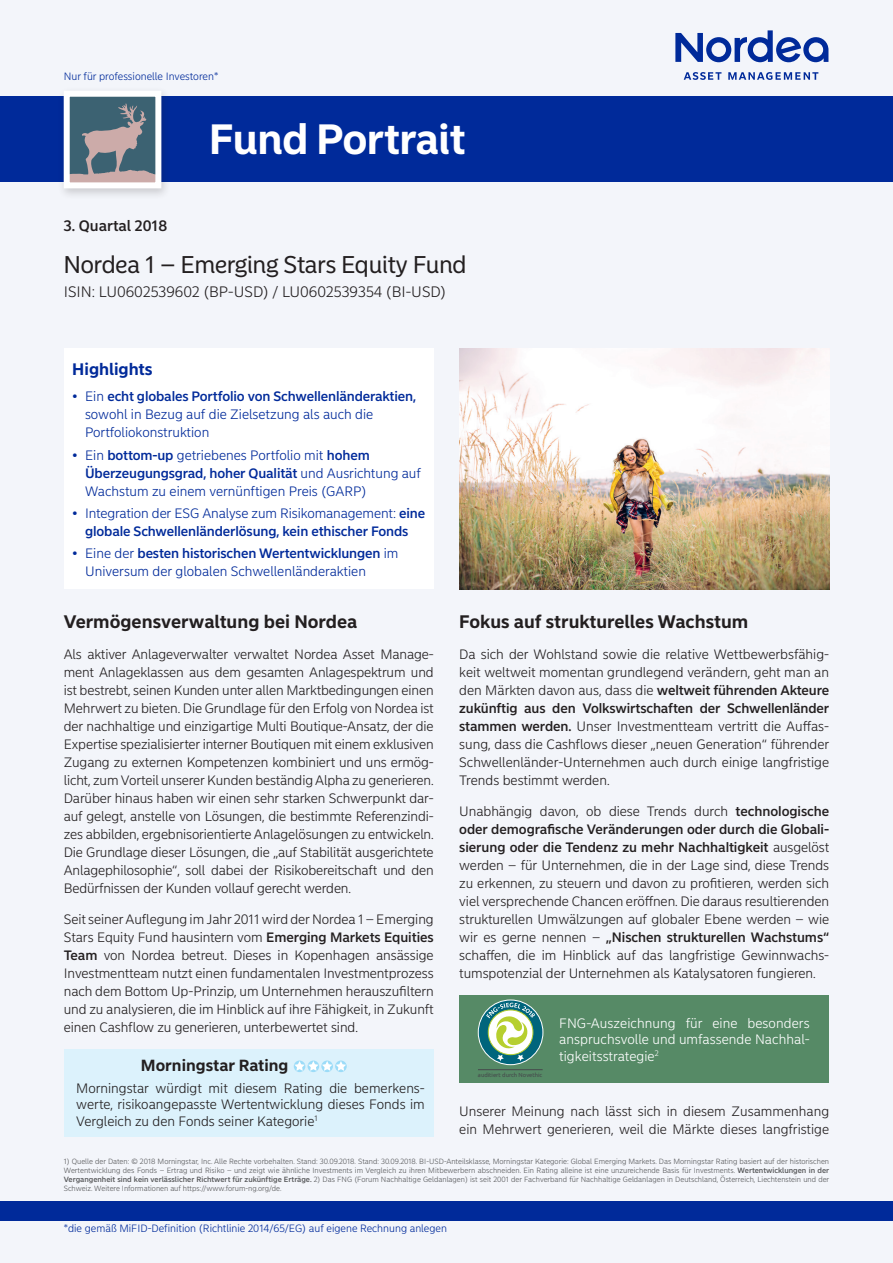
<style>
.page{position:relative;width:893px;height:1263px;background:#f3f5fa}
.page>*{position:absolute;margin:0;border:0;box-sizing:border-box;transform-origin:0 0}
.Fund_Update___Docume{font:700 42px "Nordea Sans Large";color:#fff}
.Fundname{font:24px "Nordea Sans Large";color:#231f20}
.Headlines_Sans_Small{font:700 18px "Nordea Sans Small";color:#231f20}
.t1{font:700 16.5px "Nordea Sans Small";color:#002a9a}
.t2{font:700 16.05px "Nordea Sans Small";color:#231f20}
.ISIN_Number{font:300 15px "Nordea Sans Small";color:#231f20}
.DATE{font:500 15px "Nordea Sans Small";color:#231f20}
.body_text_Sans_Small{font:300 13.5px/18px "Nordea Sans Small";letter-spacing:-.005em;color:#231f20;text-align:justify}
.Highlight_box_bullet{font:300 13.5px/18px "Nordea Sans Small";color:#002a9a}
.Highlight_box_bullet-2{font:500 13.5px/18px "Nordea Sans Small";letter-spacing:-.01em;color:#002a9a;text-align:center}
.body_text_Sans_Small-2{font:300 13.5px/16.5px "Nordea Sans Small";letter-spacing:.005em;color:#fff;text-align:justify}
.footer_Institutional{font:300 10.5px "Nordea Sans Small";color:#002a9a}
.footnotes_Sans_Small{font:300 7.5px/9px "Nordea Sans Small";color:#57585a;text-align:justify}
.t3{font:5.85px "Ubuntu";color:#45484b}
.s1{font-weight:500}
.s2{font-weight:300}
</style>
<div class="page">
<div style="left:0;top:97px;width:893px;height:85px;background:#002a9a"></div>
<svg style="left:675px;top:30px;width:153px;height:32px"></svg>
<svg style="left:684px;top:72px;width:37px;height:8px"></svg>
<svg style="left:728px;top:72px;width:90px;height:8px"></svg>
<div style="left:64px;top:1049px;width:370px;height:88px;background:#dcf2fc"></div>
<svg style="left:335px;top:1060px;width:12px;height:12px"></svg>
<svg style="left:294px;top:1061px;width:52px;height:10px"></svg>
<div style="left:459px;top:995px;width:370px;height:87px;background:#568a66"></div>
<div style="left:0;top:1201px;width:893px;height:19px;background:#002a9a"></div>
<div style="left:64px;top:349px;width:370px;height:240px;background:#fff"></div>
<svg style="left:478px;top:1000px;width:65px;height:65px"></svg>
<div style="left:478px;top:1000px;width:65px;height:65px;border:1px solid #fff;border-radius:50%"></div>
<svg style="left:488px;top:1010px;width:45px;height:45px"></svg>
<hr style="left:478px;top:1069px;width:65px;height:1px;background:#45484b">
<svg style="left:497px;top:1055px;width:7px;height:6px"></svg>
<svg style="left:517px;top:1055px;width:7px;height:6px"></svg>
<svg style="left:486px;top:1003px;width:49px;height:46px;background:#a7c8a3"></svg>
<div style="left:58px;top:86px;width:114px;height:114px;background:#231f20;opacity:.2"></div>
<div style="left:67px;top:94px;width:91px;height:91px;background:#3c6272"></div>
<svg style="left:71px;top:103px;width:83px;height:78px"></svg>
<div style="left:64px;top:91px;width:97px;height:97px;border:6px solid #fff"></div>
<img style="left:459px;top:349px;width:370px;height:240px">
<p class="footer_Institutional" style="left:64px;top:70px;width:156px">Nur für professionelle Investoren*</p>
<p class="Fund_Update___Docume" style="left:209px;top:114px;width:258px">Fund Portrait</p>
<p class="DATE" style="left:64px;top:217px;width:105px">3. Quartal 2018</p>
<p class="Fundname" style="left:64px;top:251px;width:404px">Nordea 1 – Emerging Stars Equity Fund</p>
<p class="ISIN_Number" style="left:64px;top:283px;width:384px">ISIN: LU0602539602 (BP-USD) / LU0602539354 (BI-USD)</p>
<p class="t1" style="left:72px;top:359px;width:82px">Highlights</p>
<p class="Highlight_box_bullet" style="left:85px;top:388px;width:333px;text-indent:-13px">• Ein <span class="s1">echt globales Portfolio von Schwellenländeraktien, </span>sowohl in Bezug auf die Zielsetzung als auch die<br>Portfoliokonstruktion</p>
<p class="Highlight_box_bullet" style="left:85px;top:446px;width:337px;text-indent:-13px">• Ein <span class="s1">bottom-up</span> getriebenes Portfolio mit <span class="s1">hohem<br>Überzeugungsgrad, hoher Qualität</span> und Ausrichtung auf<br>Wachstum zu einem vernünftigen Preis (GARP)</p>
<p class="Highlight_box_bullet-2" style="left:72px;top:504px;width:354px"><span class="s2">• Integration der ESG Analyse zum Risikomanagement:</span> eine globale Schwellenländerlösung, kein ethischer Fonds</p>
<p class="Highlight_box_bullet" style="left:85px;top:545px;width:315px;text-indent:-13px">• Eine der <span class="s1">besten historischen Wertentwicklungen</span> im<br>Universum der globalen Schwellenländeraktien</p>
<p class="Headlines_Sans_Small" style="left:64px;top:611px;width:295px">Vermögensverwaltung bei Nordea</p>
<p class="body_text_Sans_Small" style="left:64px;top:645px;width:371px">Als aktiver Anlageverwalter verwaltet Nordea Asset Manage&shy;ment Anlageklassen aus dem gesamten Anlagespektrum und ist bestrebt, seinen Kunden unter allen Marktbedingungen einen Mehrwert zu bieten. Die Grundlage für den Erfolg von Nordea ist der nachhaltige und einzigartige Multi Boutique-Ansatz, der die Expertise spezialisierter interner Boutiquen mit einem exklusiven Zugang zu externen Kompetenzen kombiniert und uns ermög&shy;licht, zum Vorteil unserer Kunden beständig Alpha zu generieren.<br>Darüber hinaus haben wir einen sehr starken Schwerpunkt dar&shy;auf gelegt, anstelle von Lösungen, die bestimmte Referenzindi&shy;zes abbilden, ergebnisorientierte Anlagelösungen zu entwickeln.<br>Die Grundlage dieser Lösungen, die „auf Stabilität ausgerichtete Anlagephilosophie“, soll dabei der Risikobereitschaft und den Bedürfnissen der Kunden vollauf gerecht werden.</p>
<p class="body_text_Sans_Small" style="left:64px;top:910px;width:371px">Seit seiner Auflegung im Jahr 2011 wird der Nordea 1 – Emerging Stars Equity Fund hausintern vom <span class="s1">Emerging Markets Equities Team</span> von Nordea betreut. Dieses in Kopenhagen ansässige Investmentteam nutzt einen fundamentalen Investmentprozess nach dem Bottom Up-Prinzip, um Unternehmen herauszufiltern und zu analysieren, die im Hinblick auf ihre Fähigkeit, in Zukunft einen Cashflow zu generieren, unterbewertet sind.</p>
<p class="t2" style="left:141px;top:1056px;width:149px">Morningstar Rating</p>
<p class="body_text_Sans_Small" style="left:76px;top:1080px;width:350px;line-height:16.5px">Morningstar würdigt mit diesem Rating die bemerkens&shy;werte, risikoangepasste Wertentwicklung dieses Fonds im Vergleich zu den Fonds seiner Kategorie<sup>1</sup></p>
<p class="Headlines_Sans_Small" style="left:459px;top:611px;width:290px">Fokus auf strukturelles Wachstum</p>
<p class="body_text_Sans_Small" style="left:459px;top:645px;width:371px">Da sich der Wohlstand sowie die relative Wettbewerbsfähig&shy;keit weltweit momentan grundlegend verändern, geht man an den Märkten davon aus, dass die <span class="s1">weltweit führenden Akteure zukünftig aus den Volkswirtschaften der Schwellenländer stammen werden.</span> Unser Investmentteam vertritt die Auffas&shy;sung, dass die Cashflows dieser „neuen Generation“ führender Schwellenländer-Unternehmen auch durch einige langfristige Trends bestimmt werden.</p>
<p class="body_text_Sans_Small" style="left:459px;top:802px;width:371px">Unabhängig davon, ob diese Trends durch <span class="s1">technologische oder demografische Veränderungen oder durch die Globali&shy;sierung oder die Tendenz zu mehr Nachhaltigkeit</span> ausgelöst werden – für Unternehmen, die in der Lage sind, diese Trends zu erkennen, zu steuern und davon zu profitieren, werden sich viel versprechende Chancen eröffnen. Die daraus resultierenden strukturellen Umwälzungen auf globaler Ebene werden – wie wir es gerne nennen – <span class="s1">„Nischen strukturellen Wachstums“ </span>schaffen, die im Hinblick auf das langfristige Gewinnwachs&shy;tumspotenzial der Unternehmen als Katalysatoren fungieren.</p>
<p class="t3" style="left:478px;top:1071px;width:66px">auditiert durch Novethic</p>
<p class="body_text_Sans_Small-2" style="left:559px;top:1015px;width:252px">FNG-Auszeichnung für eine besonders anspruchsvolle und umfassende Nachhal&shy;tigkeitsstrategie<sup>2</sup></p>
<p class="body_text_Sans_Small" style="left:459px;top:1103px;width:371px">Unserer Meinung nach lässt sich in diesem Zusammenhang ein Mehrwert generieren, weil die Märkte dieses langfristige</p>
<p class="footnotes_Sans_Small" style="left:64px;top:1157px;width:767px">1) Quelle der Daten: © 2018 Morningstar, Inc. Alle Rechte vorbehalten. Stand: 30.09.2018. Stand: 30.09.2018. BI-USD-Anteilsklasse, Morningstar Kategorie: Global Emerging Markets. Das Morningstar Rating basiert auf der historischen Wertentwicklung des Fonds – Ertrag und Risiko – und zeigt wie ähnliche Investments im Vergleich zu ihren Mitbewerbern abschneiden. Ein Rating alleine ist eine unzureichende Basis für Investments. <span class="s1">Wertentwicklungen in der Vergangenheit sind kein verlässlicher Richtwert für zukünftige Erträge.</span> 2) Das FNG (Forum Nachhaltige Geldanlagen) ist seit 2001 der Fachverband für Nachhaltige Geldanlagen in Deutschland, Österreich, Liechtenstein und der Schweiz. Weitere Informationen auf https://www.forum-ng.org/de.</p>
<p class="footer_Institutional" style="left:64px;top:1222px;width:385px">*die gemäß MiFID-Definition (Richtlinie 2014/65/EG) auf eigene Rechnung anlegen</p>
</div>
